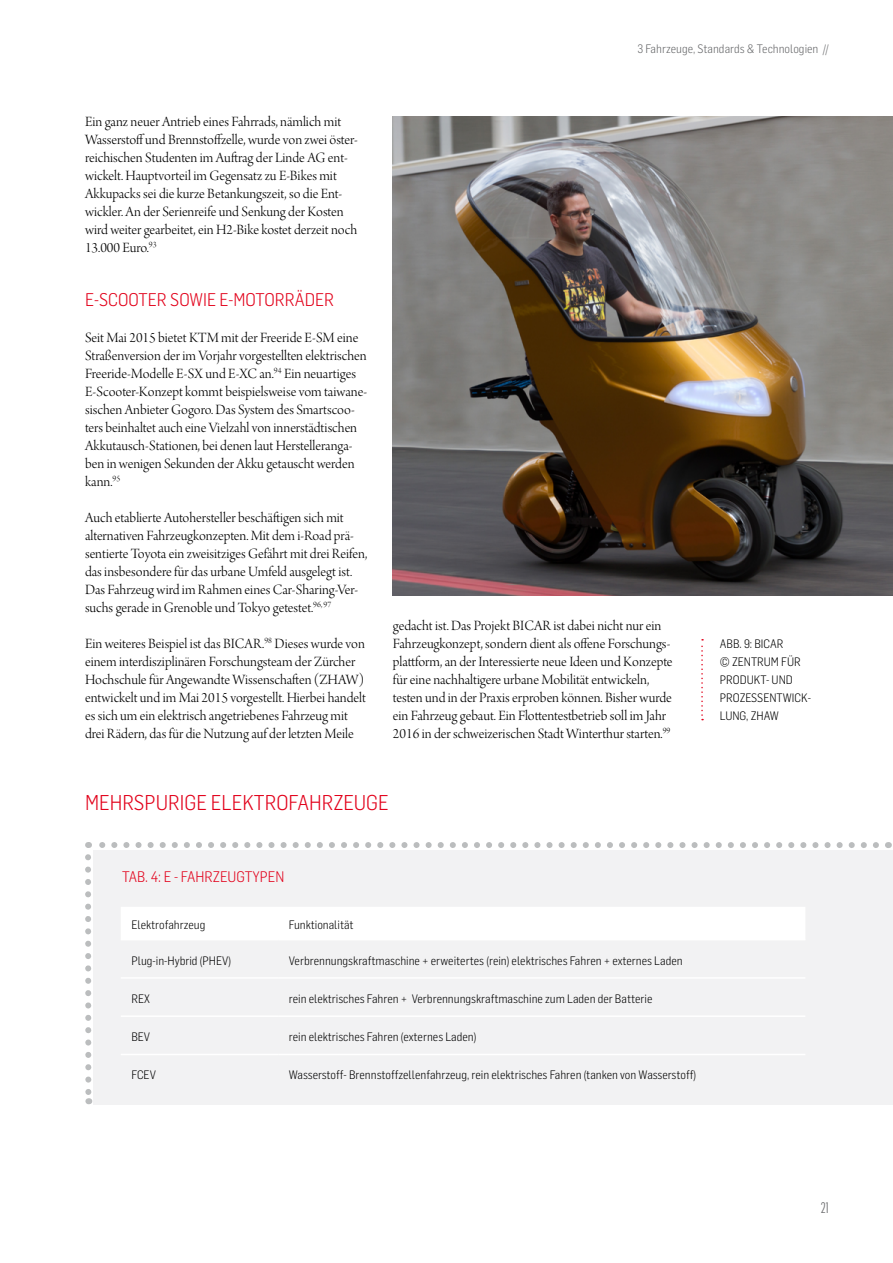
<style>
.page{position:relative;width:893px;height:1263px;background:#fff}
.page>*{position:absolute;margin:0;border:0;box-sizing:border-box;transform-origin:0 0}
.t1{font:300 21px "Flama Semicondensed";color:#e2001a}
.t2{font:300 18px "Flama Semicondensed";color:#e2001a}
.t3{font:15px/18px "Arno Pro Light Display";color:#000}
.t4{font:300 15px "Flama Semicondensed";color:#e2001a}
.t5{font:300 15px "Flama Condensed";color:#646567}
.t6{font:300 12px/18px "Flama Semicondensed";color:#000}
.t7{font:300 12px "Flama Semicondensed";color:#646567}
</style>
<div class="page">
<img style="left:393px;top:117px;width:500px;height:478px">
<svg style="left:701px;top:639px;width:2px;height:81px"></svg>
<svg style="left:88px;top:842px;width:788px;height:6px"></svg>
<svg style="left:85px;top:857px;width:6px;height:247px"></svg>
<div style="left:94px;top:850px;width:799px;height:254px;background:#f2f2f3"></div>
<div style="left:121px;top:907px;width:684px;height:32px;background:#fff"></div>
<hr style="left:121px;top:939px;width:157px;height:1px;background:#fff">
<hr style="left:278px;top:939px;width:527px;height:1px;background:#fff">
<hr style="left:121px;top:977px;width:157px;height:2px;background:#fff">
<hr style="left:278px;top:977px;width:527px;height:2px;background:#fff">
<hr style="left:121px;top:1015px;width:157px;height:2px;background:#fff">
<hr style="left:278px;top:1015px;width:527px;height:2px;background:#fff">
<hr style="left:121px;top:1054px;width:157px;height:1px;background:#fff">
<hr style="left:278px;top:1054px;width:527px;height:1px;background:#fff">
<p class="t3" style="left:85px;top:114px;width:274px">Ein ganz neuer Antrieb eines Fahrrads, nämlich mit Wasserstoff und Brennstoffzelle, wurde von zwei öster&shy;reichischen Studenten im Auftrag der Linde AG ent&shy;wickelt. Hauptvorteil im Gegensatz zu E-Bikes mit Akkupacks sei die kurze Betankungszeit, so die Ent&shy;wickler. An der Serienreife und Senkung der Kosten wird weiter gearbeitet, ein H2-Bike kostet derzeit noch 13.000 Euro.<sup>93</sup></p>
<p class="t2" style="left:85px;top:288px;width:96px">E-Scooter sowie</p>
<p class="t2" style="left:219px;top:288px;width:96px">E-Motorräder</p>
<p class="t3" style="left:85px;top:330px;width:284px">Seit Mai 2015 bietet KTM mit der Freeride E-SM eine Straßenversion der im Vorjahr vorgestellten elektrischen Freeride-Modelle E-SX und E-XC an.<sup>94</sup> Ein neuartiges E-Scooter-Konzept kommt beispielsweise vom taiwane&shy;sischen Anbieter Gogoro. Das System des Smartscoo&shy;ters beinhaltet auch eine Vielzahl von innerstädtischen Akkutausch-Stationen, bei denen laut Herstelleranga&shy;ben in wenigen Sekunden der Akku getauscht werden kann.<sup>95</sup></p>
<p class="t3" style="left:85px;top:510px;width:284px">Auch etablierte Autohersteller beschäftigen sich mit alternativen Fahrzeugkonzepten. Mit dem i-Road prä&shy;sentierte Toyota ein zweisitziges Gefährt mit drei Reifen, das insbesondere für das urbane Umfeld ausgelegt ist.<br>Das Fahrzeug wird im Rahmen eines Car-Sharing-Ver&shy;suchs gerade in Grenoble und Tokyo getestet.<sup>96,</sup> <sup>97</sup></p>
<p class="t3" style="left:85px;top:636px;width:282px">Ein weiteres Beispiel ist das BICAR.<sup>98</sup> Dieses wurde von einem interdisziplinären Forschungsteam der Zürcher Hochschule für Angewandte Wissenschaften (ZHAW) entwickelt und im Mai 2015 vorgestellt. Hierbei handelt es sich um ein elektrisch angetriebenes Fahrzeug mit drei Rädern, das für die Nutzung auf der letzten Meile</p>
<p class="t7" style="left:637px;top:41px;width:193px">3 Fahrzeuge, Standards &amp; Technologien //</p>
<p class="t3" style="left:393px;top:618px;width:281px">gedacht ist. Das Projekt BICAR ist dabei nicht nur ein Fahrzeugkonzept, sondern dient als offene Forschungs&shy;plattform, an der Interessierte neue Ideen und Konzepte für eine nachhaltigere urbane Mobilität entwickeln, testen und in der Praxis erproben können. Bisher wurde ein Fahrzeug gebaut. Ein Flottentestbetrieb soll im Jahr 2016 in der schweizerischen Stadt Winterthur starten.<sup>99</sup></p>
<p class="t6" style="left:720px;top:634px;width:65px">Abb. 9: BICAR © Zentrum</p>
<p class="t6" style="left:781px;top:652px;width:8px">für</p>
<p class="t6" style="left:720px;top:670px;width:15px">Produk</p>
<p class="t6" style="left:760px;top:670px;width:19px">t- und</p>
<p class="t6" style="left:720px;top:688px;width:14px">Prozessen</p>
<p class="t6" style="left:777px;top:688px;width:14px">twick</p>
<p class="t6" style="left:808px;top:688px;width:5px">-</p>
<p class="t6" style="left:720px;top:706px;width:8px">lung</p>
<p class="t6" style="left:746px;top:706px;width:34px">, ZHAW</p>
<h1 class="t1" style="left:85px;top:789px;width:26px">Mehrspurige</h1>
<h1 class="t1" style="left:211px;top:789px;width:66px">Elektrofahrzeuge</h1>
<p class="t4" style="left:122px;top:867px;width:75px">Tab. 4: E - Fahrzeug</p>
<p class="t4" style="left:245px;top:867px;width:24px">typen</p>
<p class="t6" style="left:131px;top:915px;width:76px">Elektrofahrzeug</p>
<p class="t6" style="left:289px;top:915px;width:66px">Funktionalität</p>
<p class="t6" style="left:131px;top:951px;width:101px">Plug-in-Hybrid (PHEV)</p>
<p class="t6" style="left:289px;top:951px;width:395px">Verbrennungskraftmaschine + erweitertes (rein) elektrisches Fahren + externes Laden</p>
<p class="t6" style="left:131px;top:989px;width:19px">REX</p>
<p class="t6" style="left:289px;top:989px;width:365px">rein elektrisches Fahren + Verbrennungskraftmaschine zum Laden der Batterie</p>
<p class="t6" style="left:131px;top:1027px;width:20px">BEV</p>
<p class="t6" style="left:289px;top:1027px;width:189px">rein elektrisches Fahren (externes Laden)</p>
<p class="t6" style="left:131px;top:1065px;width:26px">FCEV</p>
<p class="t6" style="left:289px;top:1065px;width:409px">Wasserstoff- Brennstoffzellenfahrzeug, rein elektrisches Fahren (tanken von Wasserstoff)</p>
<p class="t5" style="left:821px;top:1198px;width:10px">21</p>
</div>
